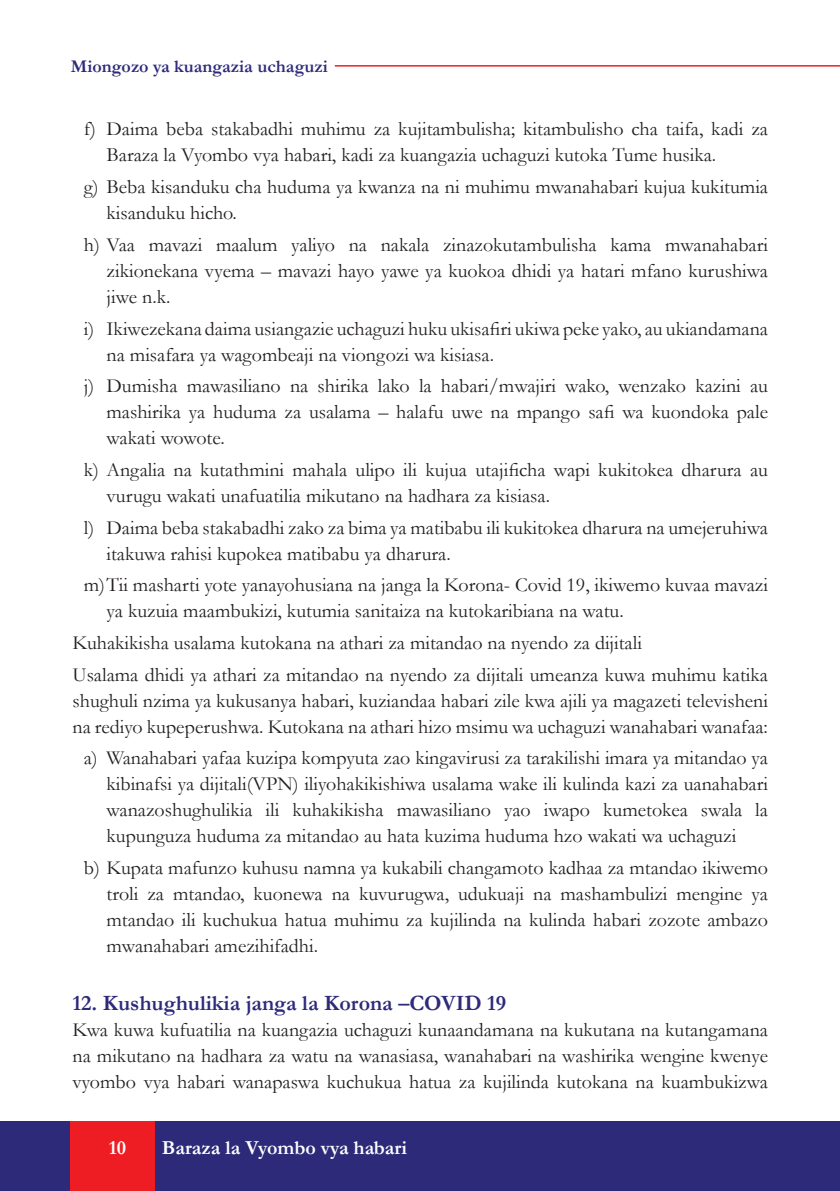
<style>
.page{position:relative;width:840px;height:1191px;background:#fff}
.page>*{position:absolute;margin:0;border:0;box-sizing:border-box;transform-origin:0 0}
.Normal_HEADS{font:700 22px "Garamond";color:#2d2a7a}
.Makin_Body_text{font:20px/26px "Garamond";color:#231f20}
.t1{font:700 20px "Garamond";color:#fff}
.t2{font:700 18px "Garamond";color:#2d2a7a}
</style>
<div class="page">
<div style="left:0;top:1121px;width:839px;height:70px;background:#2d2a7a"></div>
<div style="left:71px;top:1121px;width:84px;height:70px;background:#ee1d23"></div>
<hr style="left:334px;top:65px;width:505px;height:2px;background:#ee1d23">
<p class="t2" style="left:71px;top:54px;width:258px">Miongozo ya kuangazia uchaguzi</p>
<p class="Makin_Body_text" style="left:106px;top:116px;width:662px;text-indent:-23px">f) Daima beba stakabadhi muhimu za kujitambulisha; kitambulisho cha taifa, kadi za<br>Baraza la Vyombo vya habari, kadi za kuangazia uchaguzi kutoka Tume husika.</p>
<p class="Makin_Body_text" style="left:106px;top:173px;width:662px;text-indent:-23px">g) Beba kisanduku cha huduma ya kwanza na ni muhimu mwanahabari kujua kukitumia kisanduku hicho.</p>
<p class="Makin_Body_text" style="left:106px;top:231px;width:662px;text-align:justify;text-indent:-23px">h) Vaa mavazi maalum yaliyo na nakala zinazokutambulisha kama mwanahabari zikionekana vyema – mavazi hayo yawe ya kuokoa dhidi ya hatari mfano kurushiwa jiwe n.k.</p>
<p class="Makin_Body_text" style="left:106px;top:315px;width:662px;text-indent:-23px">i) Ikiwezekana daima usiangazie uchaguzi huku ukisafiri ukiwa peke yako, au ukiandamana na misafara ya wagombeaji na viongozi wa kisiasa.</p>
<p class="Makin_Body_text" style="left:106px;top:372px;width:662px;text-align:justify;text-indent:-23px">j) Dumisha mawasiliano na shirika lako la habari/mwajiri wako, wenzako kazini au mashirika ya huduma za usalama – halafu uwe na mpango safi wa kuondoka pale wakati wowote.</p>
<p class="Makin_Body_text" style="left:106px;top:456px;width:662px;text-indent:-23px">k) Angalia na kutathmini mahala ulipo ili kujua utajificha wapi kukitokea dharura au vurugu wakati unafuatilia mikutano na hadhara za kisiasa.</p>
<p class="Makin_Body_text" style="left:106px;top:514px;width:662px;text-indent:-23px">l) Daima beba stakabadhi zako za bima ya matibabu ili kukitokea dharura na umejeruhiwa itakuwa rahisi kupokea matibabu ya dharura.</p>
<p class="Makin_Body_text" style="left:106px;top:571px;width:662px;text-indent:-23px">m)Tii masharti yote yanayohusiana na janga la Korona- Covid 19, ikiwemo kuvaa mavazi ya kuzuia maambukizi, kutumia sanitaiza na kutokaribiana na watu.</p>
<p class="Makin_Body_text" style="left:72px;top:629px;width:570px">Kuhakikisha usalama kutokana na athari za mitandao na nyendo za dijitali</p>
<p class="Makin_Body_text" style="left:72px;top:661px;width:696px;text-align:justify">Usalama dhidi ya athari za mitandao na nyendo za dijitali umeanza kuwa muhimu katika shughuli nzima ya kukusanya habari, kuziandaa habari zile kwa ajili ya magazeti televisheni na rediyo kupeperushwa. Kutokana na athari hizo msimu wa uchaguzi wanahabari wanafaa:</p>
<p class="Makin_Body_text" style="left:106px;top:744px;width:662px;text-align:justify;text-indent:-23px">a) Wanahabari yafaa kuzipa kompyuta zao kingavirusi za tarakilishi imara ya mitandao ya kibinafsi ya dijitali(VPN) iliyohakikishiwa usalama wake ili kulinda kazi za uanahabari wanazoshughulikia ili kuhakikisha mawasiliano yao iwapo kumetokea swala la kupunguza huduma za mitandao au hata kuzima huduma hzo wakati wa uchaguzi</p>
<p class="Makin_Body_text" style="left:106px;top:854px;width:662px;text-align:justify;text-indent:-23px">b) Kupata mafunzo kuhusu namna ya kukabili changamoto kadhaa za mtandao ikiwemo troli za mtandao, kuonewa na kuvurugwa, udukuaji na mashambulizi mengine ya mtandao ili kuchukua hatua muhimu za kujilinda na kulinda habari zozote ambazo mwanahabari amezihifadhi.</p>
<p class="Normal_HEADS" style="left:72px;top:988px;width:435px">12. Kushughulikia janga la Korona –COVID 19</p>
<p class="Makin_Body_text" style="left:72px;top:1016px;width:696px;text-align:justify">Kwa kuwa kufuatilia na kuangazia uchaguzi kunaandamana na kukutana na kutangamana na mikutano na hadhara za watu na wanasiasa, wanahabari na washirika wengine kwenye vyombo vya habari wanapaswa kuchukua hatua za kujilinda kutokana na kuambukizwa</p>
<p class="t1" style="left:109px;top:1134px;width:19px">10</p>
<p class="t1" style="left:162px;top:1134px;width:246px">Baraza la Vyombo vya habari</p>
</div>
